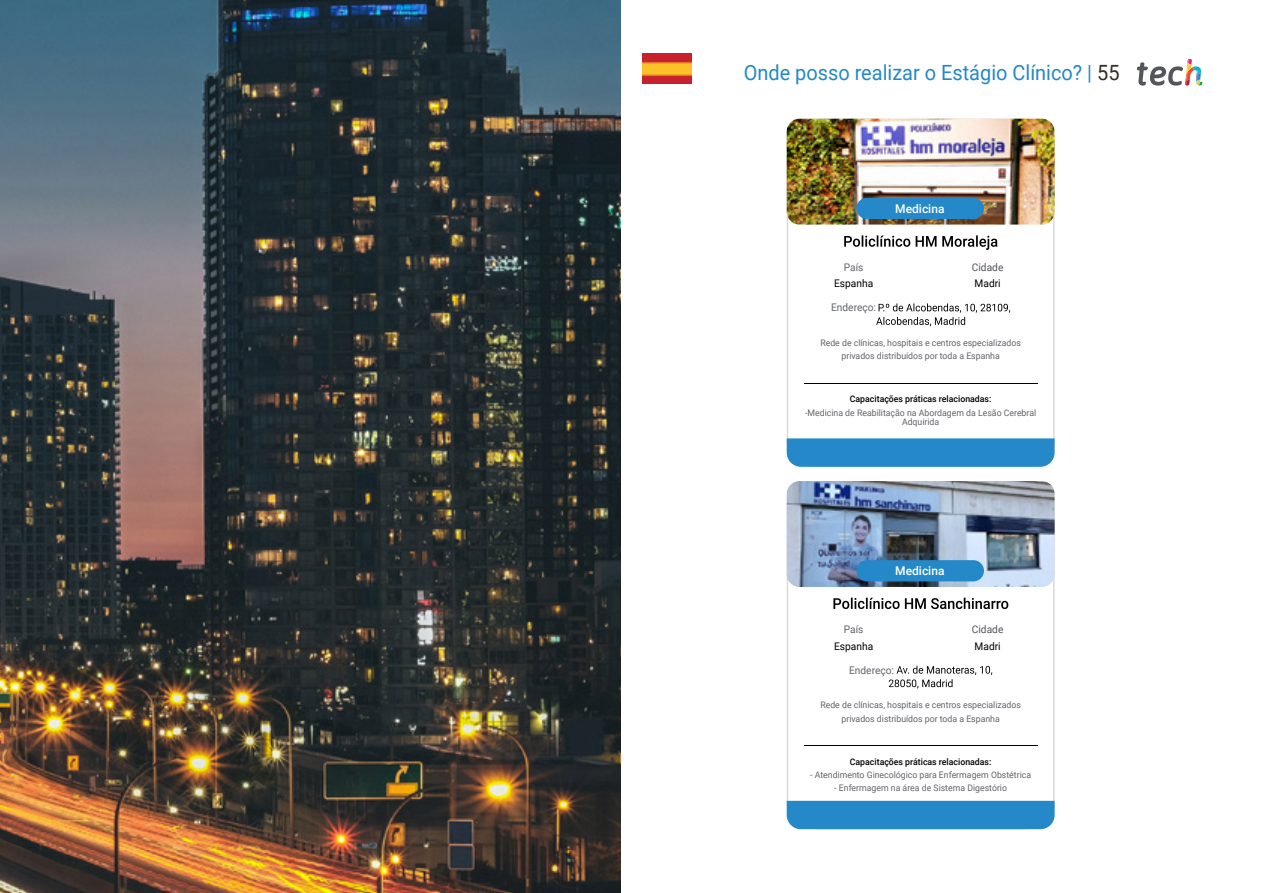
<style>
.page{position:relative;width:1263px;height:893px;background:#fff}
.page>*{position:absolute;margin:0;border:0;box-sizing:border-box;transform-origin:0 0}
.t1{font:21px "Roboto";color:#2488c9;scale:.95 1}
.t2{font:500 12px "Roboto";color:#fff}
.t3{font:10.5px "Roboto";color:#61646a}
.t4{font:10.5px "Roboto";color:#000}
.t5{font:10.5px "Roboto";color:#52555b}
.t6{font:9px/13.5px "Roboto";color:#61646a;text-align:center}
.t7{font:500 9px "Roboto";color:#000}
.s1{color:#312e20}
</style>
<div class="page">
<svg style="left:1137px;top:59px;width:65px;height:27px"></svg>
<img style="left:642px;top:53px;width:49px;height:31px">
<img style="left:0;top:0;width:621px;height:893px">
<svg style="left:786px;top:118px;width:269px;height:339px"></svg>
<img style="left:787px;top:119px;width:267px;height:106px">
<div style="left:856px;top:198px;width:128px;height:21px;background:#2488c9;border-radius:11px"></div>
<svg style="left:787px;top:438px;width:267px;height:29px;background:#2a8bca"></svg>
<hr style="left:804px;top:383px;width:233px;height:1px;background:#000">
<svg style="left:876px;top:303px;width:134px;height:23px"></svg>
<svg style="left:844px;top:235px;width:153px;height:15px"></svg>
<svg style="left:786px;top:490px;width:269px;height:340px"></svg>
<img style="left:787px;top:481px;width:267px;height:106px">
<div style="left:856px;top:560px;width:128px;height:21px;background:#2488c9;border-radius:11px"></div>
<div style="left:787px;top:801px;width:267px;height:28px;background:#2488c9"></div>
<hr style="left:804px;top:745px;width:233px;height:1px;background:#000">
<svg style="left:889px;top:666px;width:103px;height:23px"></svg>
<svg style="left:833px;top:598px;width:175px;height:11px"></svg>
<h1 class="t1" style="left:744px;top:57px;width:397px">Onde posso realizar o Estágio Clínico? | <span class="s1">55</span></h1>
<p class="t3" style="left:844px;top:260px;width:21px">País</p>
<p class="t4" style="left:834px;top:276px;width:41px">Espanha</p>
<h2 class="t2" style="left:895px;top:200px;width:51px">Medicina</h2>
<p class="t5" style="left:972px;top:260px;width:33px">Cidade</p>
<p class="t4" style="left:974px;top:276px;width:28px">Madri</p>
<p class="t3" style="left:831px;top:300px;width:46px">Endereço:</p>
<p class="t6" style="left:820px;top:336px;width:202px">Rede de clínicas, hospitais e centros especializados privados distribuídos por toda a Espanha</p>
<p class="t7" style="left:850px;top:393px;width:143px">Capacitações práticas relacionadas:</p>
<p class="t6" style="left:805px;top:408px;width:233px;line-height:9px">-Medicina de Reabilitação na Abordagem da Lesão Cerebral<br>Adquirida</p>
<p class="t3" style="left:844px;top:622px;width:21px">País</p>
<p class="t4" style="left:834px;top:639px;width:41px">Espanha</p>
<h2 class="t2" style="left:895px;top:563px;width:51px">Medicina</h2>
<p class="t5" style="left:972px;top:622px;width:33px">Cidade</p>
<p class="t4" style="left:974px;top:639px;width:28px">Madri</p>
<p class="t3" style="left:849px;top:662px;width:46px">Endereço:</p>
<p class="t6" style="left:820px;top:698px;width:202px">Rede de clínicas, hospitais e centros especializados privados distribuídos por toda a Espanha</p>
<p class="t7" style="left:850px;top:755px;width:143px">Capacitações práticas relacionadas:</p>
<p class="t6" style="left:810px;top:767px;width:222px">- Atendimento Ginecológico para Enfermagem Obstétrica</p>
<p class="t6" style="left:834px;top:781px;width:174px">- Enfermagem na área de Sistema Digestório</p>
</div>
